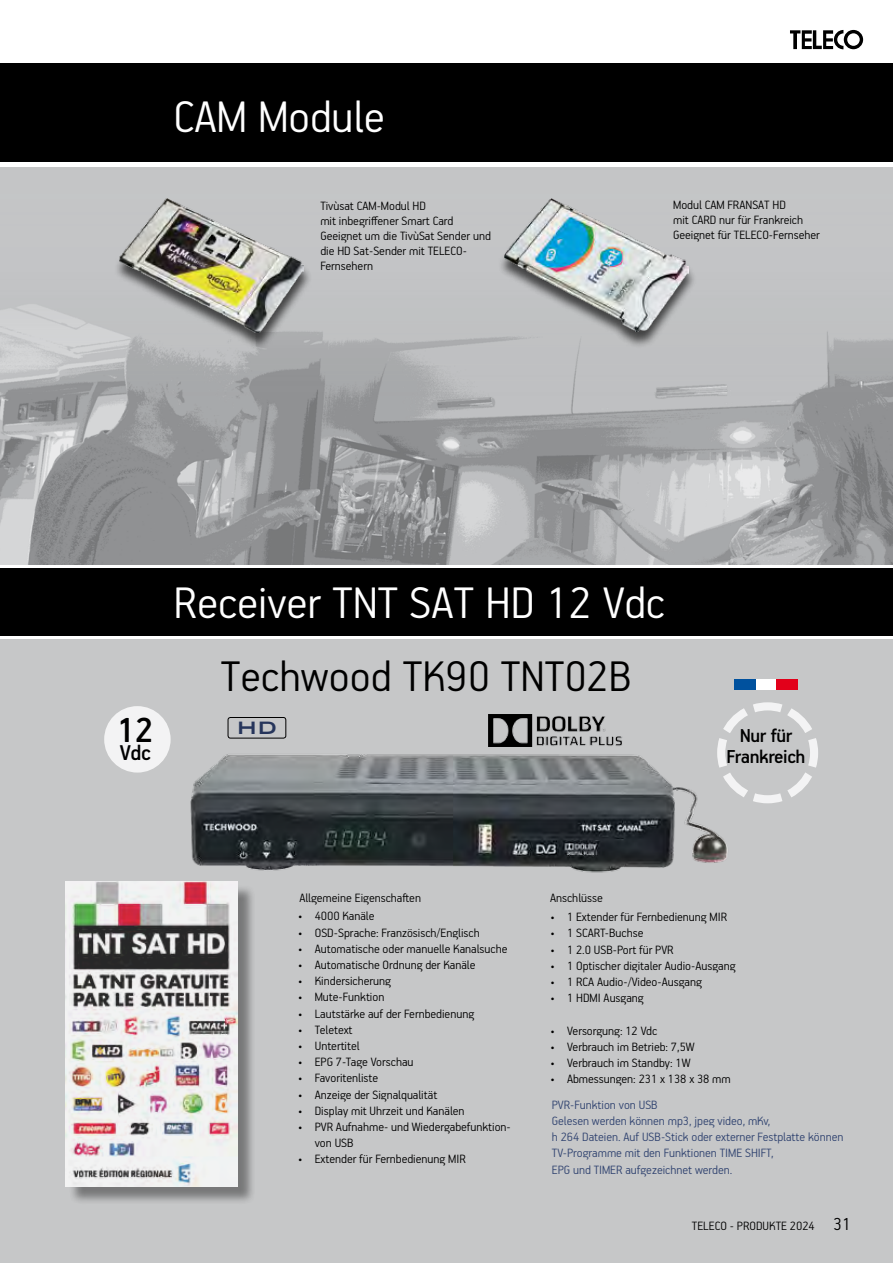
<style>
.page{position:relative;width:893px;height:1263px;background:#fff}
.page>*{position:absolute;margin:0;border:0;box-sizing:border-box;transform-origin:0 0}
.t1{font:300 49.5px "PF Handbook Pro";color:#fff}
.t2{font:300 48px "PF Handbook Pro";color:#000}
.t3{font:500 39px "PF Handbook Pro";color:#000}
.t4{font:500 29.25px "Bank Gothic BT";color:#26355b}
.t5{font:500 24px "PF Handbook Pro";color:#000}
.t6{font:500 21px/21px "PF Handbook Pro";letter-spacing:-.02em;color:#000;text-align:center}
.t7{font:300 19.5px "PF Handbook Pro";color:#000}
.t8{font:300 13.5px/15px "PF Handbook Pro";color:#000}
.t9{font:300 13.5px/16.2px "PF Handbook Pro";color:#304370}
</style>
<div class="page">
<div style="left:0;top:640px;width:893px;height:623px;background:#c6c7c8"></div>
<img style="left:0;top:168px;width:893px;height:396px">
<svg style="left:790px;top:30px;width:73px;height:19px"></svg>
<div style="left:228px;top:717px;width:58px;height:21px;border:1px solid #000;border-radius:2px"></div>
<div style="left:68px;top:884px;width:188px;height:321px;background:#000;opacity:.5"></div>
<img style="left:66px;top:882px;width:172px;height:304px">
<img style="left:488px;top:714px;width:134px;height:30px">
<div style="left:755px;top:679px;width:21px;height:10px;background:#fff"></div>
<div style="left:734px;top:679px;width:21px;height:10px;background:#00519e"></div>
<div style="left:776px;top:679px;width:22px;height:10px;background:#e2001a"></div>
<svg style="left:718px;top:702px;width:100px;height:102px"></svg>
<div style="left:104px;top:706px;width:67px;height:66px;background:#f3f3f4;border-radius:50%"></div>
<div style="left:113px;top:201px;width:200px;height:149px;background:#000;opacity:.65"></div>
<img style="left:120px;top:198px;width:183px;height:135px">
<div style="left:497px;top:201px;width:200px;height:148px;background:#000;opacity:.65"></div>
<img style="left:505px;top:198px;width:183px;height:133px">
<img style="left:177px;top:744px;width:564px;height:138px">
<div style="left:0;top:64px;width:893px;height:98px;background:#000"></div>
<div style="left:0;top:568px;width:893px;height:68px;background:#000"></div>
<h1 class="t1" style="left:174px;top:86px;width:213px">CAM Module</h1>
<p class="t8" style="left:320px;top:197px;width:172px">Tivùsat CAM-Modul HD<br>mit inbegriffener Smart Card<br>Geeignet um die TivùSat Sender und die HD Sat-Sender mit TELECO-<br>Fernsehern</p>
<p class="t8" style="left:673px;top:196px;width:148px">Modul CAM FRANSAT HD<br>mit CARD nur für Frankreich<br>Geeignet für TELECO-Fernseher</p>
<h3 class="t3" style="left:117px;top:706px;width:39px">12</h3>
<h3 class="t5" style="left:120px;top:738px;width:33px">Vdc</h3>
<h1 class="t1" style="left:174px;top:573px;width:493px">Receiver TNT SAT HD 12 Vdc</h1>
<h2 class="t2" style="left:221px;top:647px;width:412px">Techwood TK90 TNT02B</h2>
<h3 class="t4" style="left:236px;top:711px;width:42px">hd</h3>
<h3 class="t6" style="left:726px;top:724px;width:81px">Nur für<br>Frankreich</h3>
<p class="t8" style="left:299px;top:889px;width:123px">Allgemeine Eigenschaften</p>
<p class="t8" style="left:298px;top:908px;width:78px">• 4000 Kanäle</p>
<p class="t8" style="left:298px;top:924px;width:184px">• OSD-Sprache: Französisch/Englisch</p>
<p class="t8" style="left:298px;top:940px;width:211px">• Automatische oder manuelle Kanalsuche</p>
<p class="t8" style="left:298px;top:957px;width:179px">• Automatische Ordnung der Kanäle</p>
<p class="t8" style="left:298px;top:973px;width:95px">• Kindersicherung</p>
<p class="t8" style="left:298px;top:989px;width:88px">• Mute-Funktion</p>
<p class="t8" style="left:298px;top:1005px;width:178px">• Lautstärke auf der Fernbedienung</p>
<p class="t8" style="left:298px;top:1021px;width:56px">• Teletext</p>
<p class="t8" style="left:298px;top:1038px;width:63px">• Untertitel</p>
<p class="t8" style="left:298px;top:1054px;width:117px">• EPG 7-Tage Vorschau</p>
<p class="t8" style="left:298px;top:1070px;width:82px">• Favoritenliste</p>
<p class="t8" style="left:298px;top:1086px;width:141px">• Anzeige der Signalqualität</p>
<p class="t8" style="left:298px;top:1102px;width:168px">• Display mit Uhrzeit und Kanälen</p>
<p class="t8" style="left:315px;top:1118px;width:198px;line-height:16.2px;text-indent:-17px">• PVR Aufnahme- und Wiedergabefunktion&shy;von USB</p>
<p class="t8" style="left:298px;top:1151px;width:170px">• Extender für Fernbedienung MIR</p>
<p class="t8" style="left:550px;top:889px;width:54px">Anschlüsse</p>
<p class="t8" style="left:550px;top:909px;width:179px">• 1 Extender für Fernbedienung MIR</p>
<p class="t8" style="left:550px;top:925px;width:95px">• 1 SCART-Buchse</p>
<p class="t8" style="left:550px;top:941px;width:125px">• 1 2.0 USB-Port für PVR</p>
<p class="t8" style="left:550px;top:957px;width:187px">• 1 Optischer digitaler Audio-Ausgang</p>
<p class="t8" style="left:550px;top:974px;width:153px">• 1 RCA Audio-/Video-Ausgang</p>
<p class="t8" style="left:550px;top:990px;width:95px">• 1 HDMI Ausgang</p>
<p class="t8" style="left:550px;top:1022px;width:109px">• Versorgung: 12 Vdc</p>
<p class="t8" style="left:550px;top:1038px;width:146px">• Verbrauch im Betrieb: 7,5W</p>
<p class="t8" style="left:550px;top:1055px;width:142px">• Verbrauch im Standby: 1W</p>
<p class="t8" style="left:550px;top:1071px;width:182px">• Abmessungen: 231 x 138 x 38 mm</p>
<p class="t9" style="left:552px;top:1096px;width:293px">PVR-Funktion von USB<br>Gelesen werden können mp3, jpeg video, mKv,<br>h 264 Dateien. Auf USB-Stick oder externer Festplatte können TV-Programme mit den Funktionen TIME SHIFT,<br>EPG und TIMER aufgezeichnet werden.</p>
<p class="t8" style="left:692px;top:1217px;width:124px">TELECO - PRODUKTE 2024</p>
<h3 class="t7" style="left:833px;top:1212px;width:19px">31</h3>
</div>
